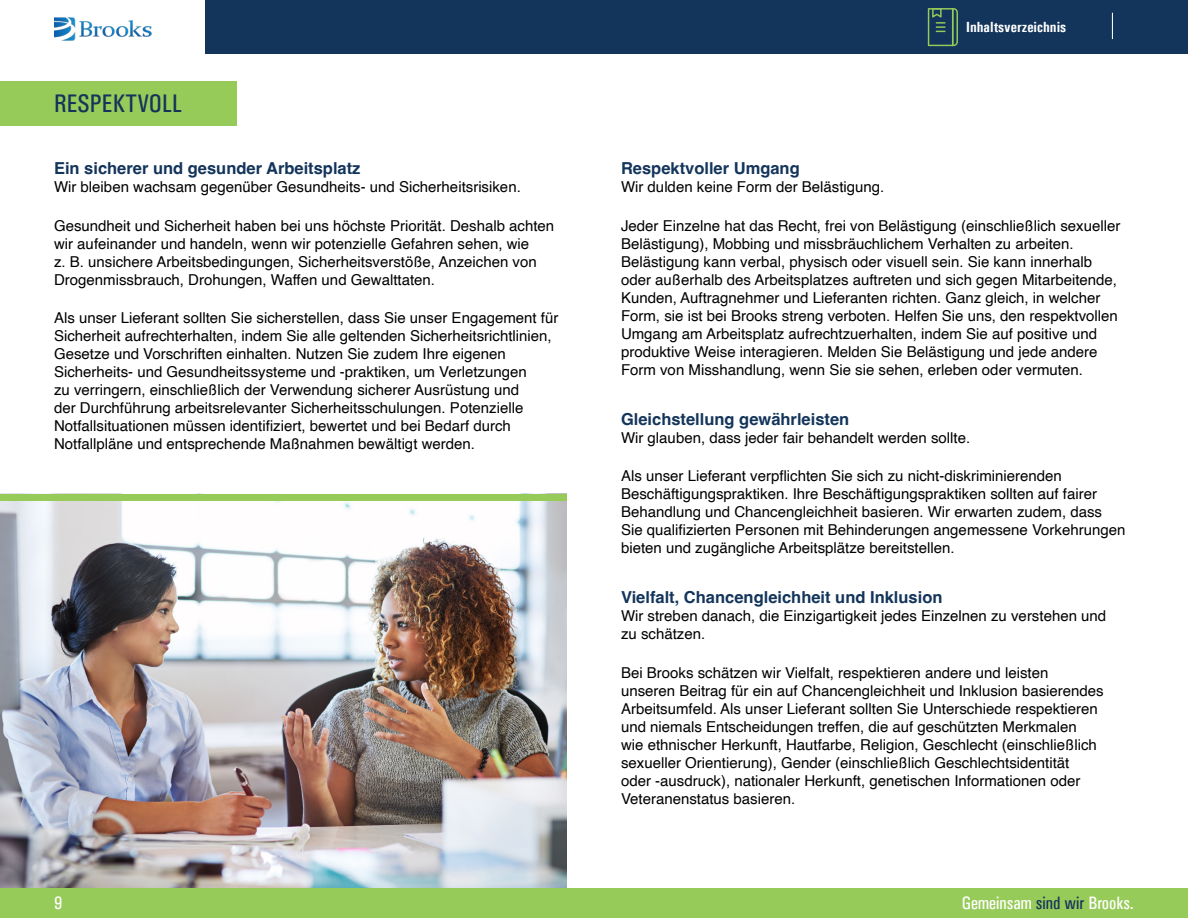
<style>
.page{position:relative;width:1188px;height:918px;background:#fff}
.page>*{position:absolute;margin:0;border:0;box-sizing:border-box;transform-origin:0 0}
.t1{font:25.5px "Univers Condensed";color:#14355b}
.t2{font:18px "Univers Condensed";color:#fff}
.t3{font:700 16.5px "Helvetica";color:#14355b}
.t4{font:15px/18px "Helvetica";color:#000}
.t5{font:700 condensed 14.7px "Univers";color:#fff}
.s1{color:#14355b}
</style>
<div class="page">
<div style="left:0;top:81px;width:237px;height:45px;background:#97cb59"></div>
<img style="left:0;top:501px;width:567px;height:388px">
<div style="left:0;top:494px;width:567px;height:7px;background:#97cb59"></div>
<img style="left:54px;top:17px;width:98px;height:24px">
<div style="left:205px;top:0;width:983px;height:54px;background:#14355b"></div>
<div style="left:0;top:889px;width:1188px;height:29px;background:#97cb59"></div>
<svg style="left:1112px;top:13px;width:1px;height:26px"></svg>
<svg style="left:928px;top:8px;width:30px;height:38px"></svg>
<h1 class="t1" style="left:54px;top:88px;width:129px">RESPEKTVOLL</h1>
<p class="t3" style="left:54px;top:159px;width:308px">Ein sicherer und gesunder Arbeitsplatz</p>
<p class="t4" style="left:54px;top:179px;width:468px">Wir bleiben wachsam gegenüber Gesundheits- und Sicherheitsrisiken.</p>
<p class="t4" style="left:54px;top:217px;width:502px">Gesundheit und Sicherheit haben bei uns höchste Priorität. Deshalb achten wir aufeinander und handeln, wenn wir potenzielle Gefahren sehen, wie<br>z. B. unsichere Arbeitsbedingungen, Sicherheitsverstöße, Anzeichen von Drogenmissbrauch, Drohungen, Waffen und Gewalttaten.</p>
<p class="t4" style="left:54px;top:309px;width:506px">Als unser Lieferant sollten Sie sicherstellen, dass Sie unser Engagement für Sicherheit aufrechterhalten, indem Sie alle geltenden Sicherheitsrichtlinien, Gesetze und Vorschriften einhalten. Nutzen Sie zudem Ihre eigenen Sicherheits- und Gesundheitssysteme und -praktiken, um Verletzungen<br>zu verringern, einschließlich der Verwendung sicherer Ausrüstung und<br>der Durchführung arbeitsrelevanter Sicherheitsschulungen. Potenzielle Notfallsituationen müssen identifiziert, bewertet und bei Bedarf durch Notfallpläne und entsprechende Maßnahmen bewältigt werden.</p>
<p class="t5" style="left:966px;top:18px;width:102px">Inhaltsverzeichnis</p>
<p class="t3" style="left:621px;top:159px;width:180px">Respektvoller Umgang</p>
<p class="t4" style="left:621px;top:179px;width:265px">Wir dulden keine Form der Belästigung.</p>
<p class="t4" style="left:621px;top:217px;width:501px">Jeder Einzelne hat das Recht, frei von Belästigung (einschließlich sexueller Belästigung), Mobbing und missbräuchlichem Verhalten zu arbeiten.<br>Belästigung kann verbal, physisch oder visuell sein. Sie kann innerhalb oder außerhalb des Arbeitsplatzes auftreten und sich gegen Mitarbeitende, Kunden, Auftragnehmer und Lieferanten richten. Ganz gleich, in welcher Form, sie ist bei Brooks streng verboten. Helfen Sie uns, den respektvollen Umgang am Arbeitsplatz aufrechtzuerhalten, indem Sie auf positive und produktive Weise interagieren. Melden Sie Belästigung und jede andere Form von Misshandlung, wenn Sie sie sehen, erleben oder vermuten.</p>
<p class="t3" style="left:621px;top:409px;width:230px">Gleichstellung gewährleisten</p>
<p class="t4" style="left:621px;top:429px;width:351px">Wir glauben, dass jeder fair behandelt werden sollte.</p>
<p class="t4" style="left:621px;top:467px;width:506px">Als unser Lieferant verpflichten Sie sich zu nicht-diskriminierenden Beschäftigungspraktiken. Ihre Beschäftigungspraktiken sollten auf fairer Behandlung und Chancengleichheit basieren. Wir erwarten zudem, dass Sie qualifizierten Personen mit Behinderungen angemessene Vorkehrungen bieten und zugängliche Arbeitsplätze bereitstellen.</p>
<p class="t3" style="left:621px;top:588px;width:323px">Vielfalt, Chancengleichheit und Inklusion</p>
<p class="t4" style="left:621px;top:608px;width:487px">Wir streben danach, die Einzigartigkeit jedes Einzelnen zu verstehen und zu schätzen.</p>
<p class="t4" style="left:621px;top:664px;width:484px">Bei Brooks schätzen wir Vielfalt, respektieren andere und leisten unseren Beitrag für ein auf Chancengleichheit und Inklusion basierendes Arbeitsumfeld. Als unser Lieferant sollten Sie Unterschiede respektieren und niemals Entscheidungen treffen, die auf geschützten Merkmalen<br>wie ethnischer Herkunft, Hautfarbe, Religion, Geschlecht (einschließlich sexueller Orientierung), Gender (einschließlich Geschlechtsidentität<br>oder -ausdruck), nationaler Herkunft, genetischen Informationen oder Veteranenstatus basieren.</p>
<p class="t2" style="left:54px;top:892px;width:10px">9</p>
<p class="t2" style="left:962px;top:892px;width:174px">Gemeinsam <span class="s1">sind wir</span> Brooks.</p>
</div>
